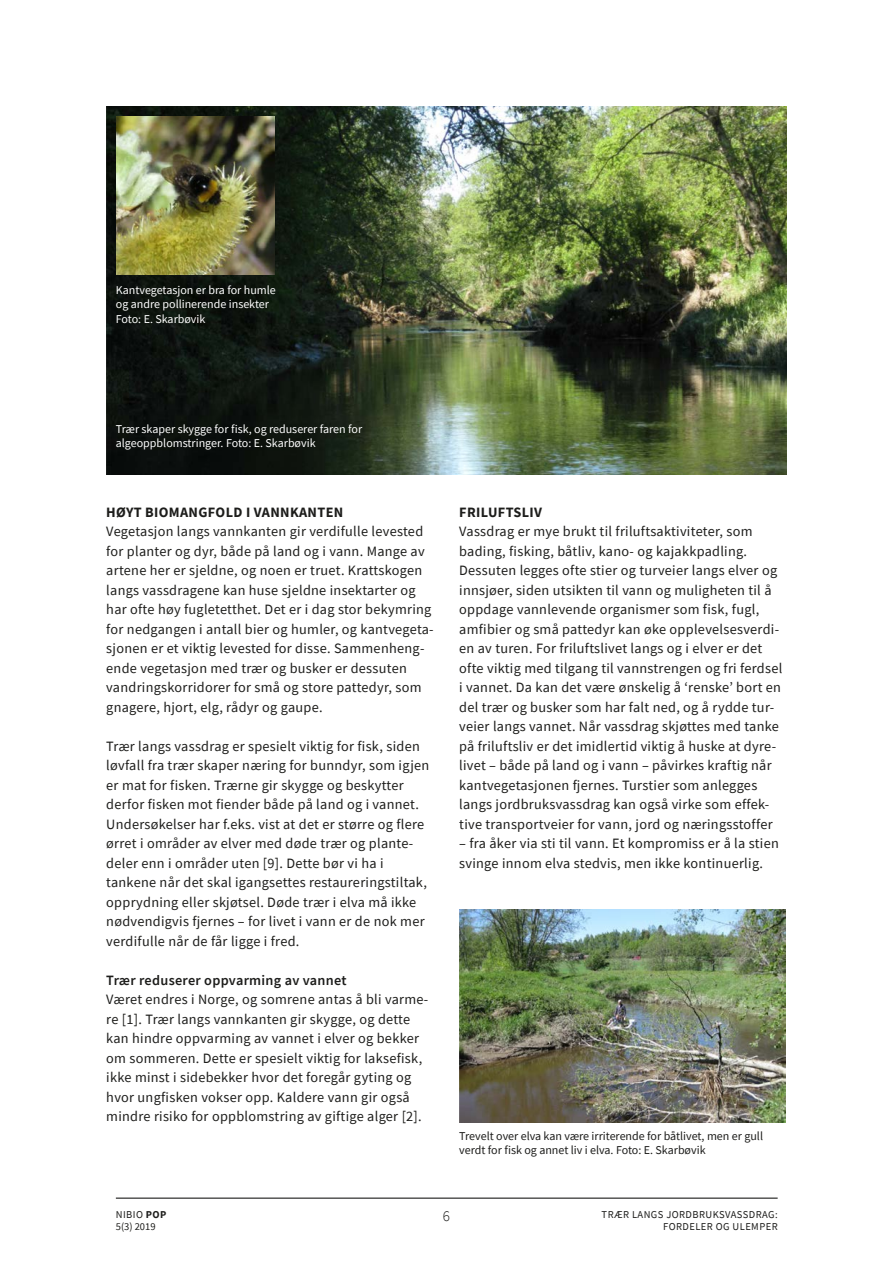
<style>
.page{position:relative;width:893px;height:1263px;background:#fff}
.page>*{position:absolute;margin:0;border:0;box-sizing:border-box;transform-origin:0 0}
.t1{font:300 15px "Source Sans Pro";color:#1d1d1b}
.t2{font:14.25px/19.5px "Source Sans Pro";letter-spacing:.02em;color:#1d1d1b}
.t3{font:700 14.25px "Source Sans Pro";letter-spacing:.025em;color:#1d1d1b}
.t4{font:600 14.25px "Source Sans Pro";letter-spacing:.02em;color:#1d1d1b}
.t5{font:12px/14.4px "Source Sans Pro";color:#fff}
.t6{font:12px/14.4px "Source Sans Pro";color:#1d1d1b}
.t7{font:10.5px/12px "Source Sans Pro";letter-spacing:.04em;color:#1d1d1b;text-align:right}
.s1{font-weight:700}
</style>
<div class="page">
<hr style="left:116px;top:1197px;width:662px;height:2px;background:#1d1d1b">
<img style="left:459px;top:909px;width:327px;height:213px">
<img style="left:106px;top:106px;width:681px;height:368px">
<img style="left:117px;top:117px;width:158px;height:158px">
<p class="t5" style="left:116px;top:283px;width:161px">Kantvegetasjon er bra for humle og andre pollinerende insekter<br>Foto: E. Skarbøvik</p>
<p class="t5" style="left:116px;top:421px;width:248px">Trær skaper skygge for fisk, og reduserer faren for algeoppblomstringer. Foto: E. Skarbøvik</p>
<p class="t3" style="left:106px;top:502px;width:239px">HØYT BIOMANGFOLD I VANNKANTEN</p>
<p class="t2" style="left:106px;top:522px;width:329px">Vegetasjon langs vannkanten gir verdifulle levested for planter og dyr, både på land og i vann. Mange av artene her er sjeldne, og noen er truet. Krattskogen langs vassdragene kan huse sjeldne insektarter og har ofte høy fugletetthet. Det er i dag stor bekymring for nedgangen i antall bier og humler, og kantvegeta&shy;sjonen er et viktig levested for disse. Sammenheng&shy;ende vegetasjon med trær og busker er dessuten vandringskorridorer for små og store pattedyr, som gnagere, hjort, elg, rådyr og gaupe.</p>
<p class="t2" style="left:106px;top:736px;width:325px">Trær langs vassdrag er spesielt viktig for fisk, siden løvfall fra trær skaper næring for bunndyr, som igjen er mat for fisken. Trærne gir skygge og beskytter derfor fisken mot fiender både på land og i vannet.<br>Undersøkelser har f.eks. vist at det er større og flere ørret i områder av elver med døde trær og plante&shy;deler enn i områder uten [9]. Dette bør vi ha i tankene når det skal igangsettes restaureringstiltak, opprydning eller skjøtsel. Døde trær i elva må ikke nødvendigvis fjernes – for livet i vann er de nok mer verdifulle når de får ligge i fred.</p>
<p class="t4" style="left:106px;top:970px;width:242px">Trær reduserer oppvarming av vannet</p>
<p class="t2" style="left:106px;top:989px;width:324px">Været endres i Norge, og somrene antas å bli varme&shy;re [1]. Trær langs vannkanten gir skygge, og dette kan hindre oppvarming av vannet i elver og bekker om sommeren. Dette er spesielt viktig for laksefisk, ikke minst i sidebekker hvor det foregår gyting og hvor ungfisken vokser opp. Kaldere vann gir også mindre risiko for oppblomstring av giftige alger [2].</p>
<p class="t3" style="left:459px;top:502px;width:84px">FRILUFTSLIV</p>
<p class="t2" style="left:459px;top:521px;width:325px">Vassdrag er mye brukt til friluftsaktiviteter, som bading, fisking, båtliv, kano- og kajakkpadling.<br>Dessuten legges ofte stier og turveier langs elver og innsjøer, siden utsikten til vann og muligheten til å oppdage vannlevende organismer som fisk, fugl, amfibier og små pattedyr kan øke opplevelsesverdi&shy;en av turen. For friluftslivet langs og i elver er det ofte viktig med tilgang til vannstrengen og fri ferdsel i vannet. Da kan det være ønskelig å ‘renske’ bort en del trær og busker som har falt ned, og å rydde tur&shy;veier langs vannet. Når vassdrag skjøttes med tanke på friluftsliv er det imidlertid viktig å huske at dyre&shy;livet – både på land og i vann – påvirkes kraftig når kantvegetasjonen fjernes. Turstier som anlegges langs jordbruksvassdrag kan også virke som effek&shy;tive transportveier for vann, jord og næringsstoffer</p>
<p class="t2" style="left:459px;top:833px;width:321px">– fra åker via sti til vann. Et kompromiss er å la stien svinge innom elva stedvis, men ikke kontinuerlig.</p>
<p class="t6" style="left:459px;top:1129px;width:305px">Trevelt over elva kan være irriterende for båtlivet, men er gull verdt for fisk og annet liv i elva. Foto: E. Skarbøvik</p>
<p class="t7" style="left:116px;top:1208px;width:52px">NIBIO <span class="s1">POP</span></p>
<p class="t1" style="left:443px;top:1207px;width:9px">6</p>
<p class="t7" style="left:116px;top:1220px;width:41px">5(3) 2019</p>
<p class="t7" style="left:602px;top:1208px;width:177px">TRÆR LANGS JORDBRUKSVASSDRAG:<br>FORDELER OG ULEMPER</p>
</div>
